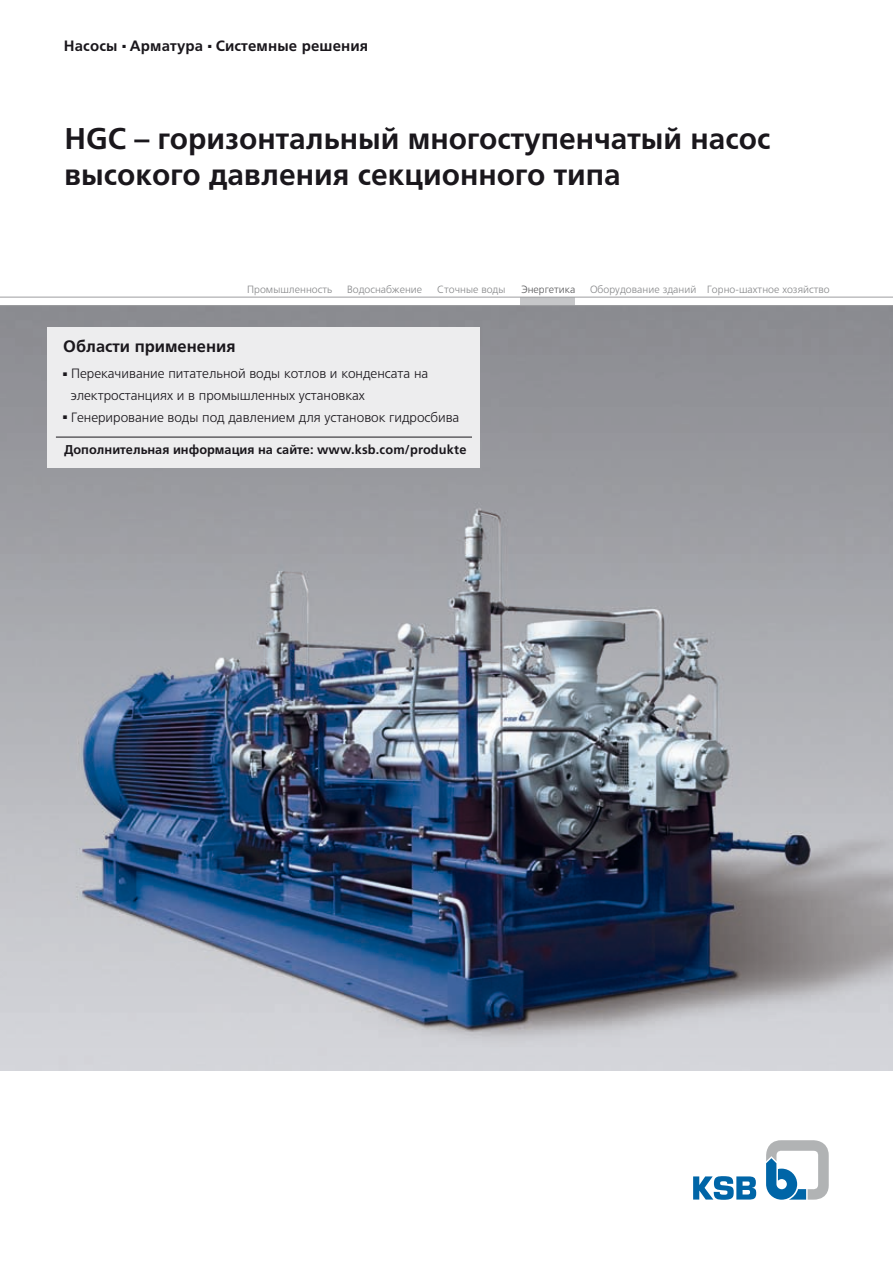
<style>
.page{position:relative;width:893px;height:1263px;background:#fff}
.page>*{position:absolute;margin:0;border:0;box-sizing:border-box;transform-origin:0 0}
.t1{font:700 30px/36px "Frutiger LTCYR";color:#1a171c}
.t2{font:700 16.5px "Frutiger LTCYR";color:#1a171c}
.t3{font:700 15px "Frutiger LTCYR";letter-spacing:.01em;color:#1a171c}
.t4{font:300 13.5px/21.8px "Frutiger LTCYR";color:#1a171c}
.t5{font:700 12.75px "Frutiger LTCYR";color:#1a171c}
.t6{font:300 10.5px "Frutiger LTCYR";letter-spacing:.005em;color:#87888a}
.t7{font:300 10.5px "Frutiger LTCYR";letter-spacing:.005em;color:#58585a}
.s1{font-family:"Frutiger LT Com"}
</style>
<div class="page">
<div style="left:521px;top:297px;width:54px;height:8px;background:#c6c7c9"></div>
<img style="left:0;top:306px;width:893px;height:765px">
<svg style="left:766px;top:1140px;width:63px;height:60px"></svg>
<svg style="left:693px;top:1176px;width:63px;height:24px"></svg>
<hr style="left:0;top:297px;width:893px;height:1px;background:#9d9ea0">
<div style="left:47px;top:327px;width:432px;height:140px;background:#ededee"></div>
<hr style="left:56px;top:437px;width:416px;height:1px;background:#1a171c">
<hr style="left:0;top:305px;width:893px;height:1px;background:#9d9ea0">
<p class="t3" style="left:64px;top:38px;width:306px">Насосы ■ Арматура ■ Системные решения</p>
<h1 class="t1" style="left:65px;top:121px;width:707px"><span class="s1">HGC –</span> горизонтальный многоступенчатый насос высокого давления секционного типа</h1>
<p class="t6" style="left:247px;top:283px;width:87px">Промышленность</p>
<p class="t6" style="left:347px;top:283px;width:77px">Водоснабжение</p>
<p class="t6" style="left:437px;top:283px;width:70px">Сточные воды</p>
<p class="t7" style="left:521px;top:283px;width:56px">Энергетика</p>
<p class="t6" style="left:590px;top:283px;width:241px">Оборудование зданий Горно-шахтное хозяйство</p>
<p class="t2" style="left:63px;top:337px;width:174px">Области применения</p>
<p class="t4" style="left:71px;top:363px;width:359px;text-indent:-8px">■ Перекачивание питательной воды котлов и конденсата на электростанциях и в промышленных установках</p>
<p class="t4" style="left:63px;top:406px;width:398px">■ Генерирование воды под давлением для установок гидросбива</p>
<p class="t5" style="left:64px;top:443px;width:404px">Дополнительная информация на сайте: <span class="s1">www.ksb.com/produkte</span></p>
</div>
